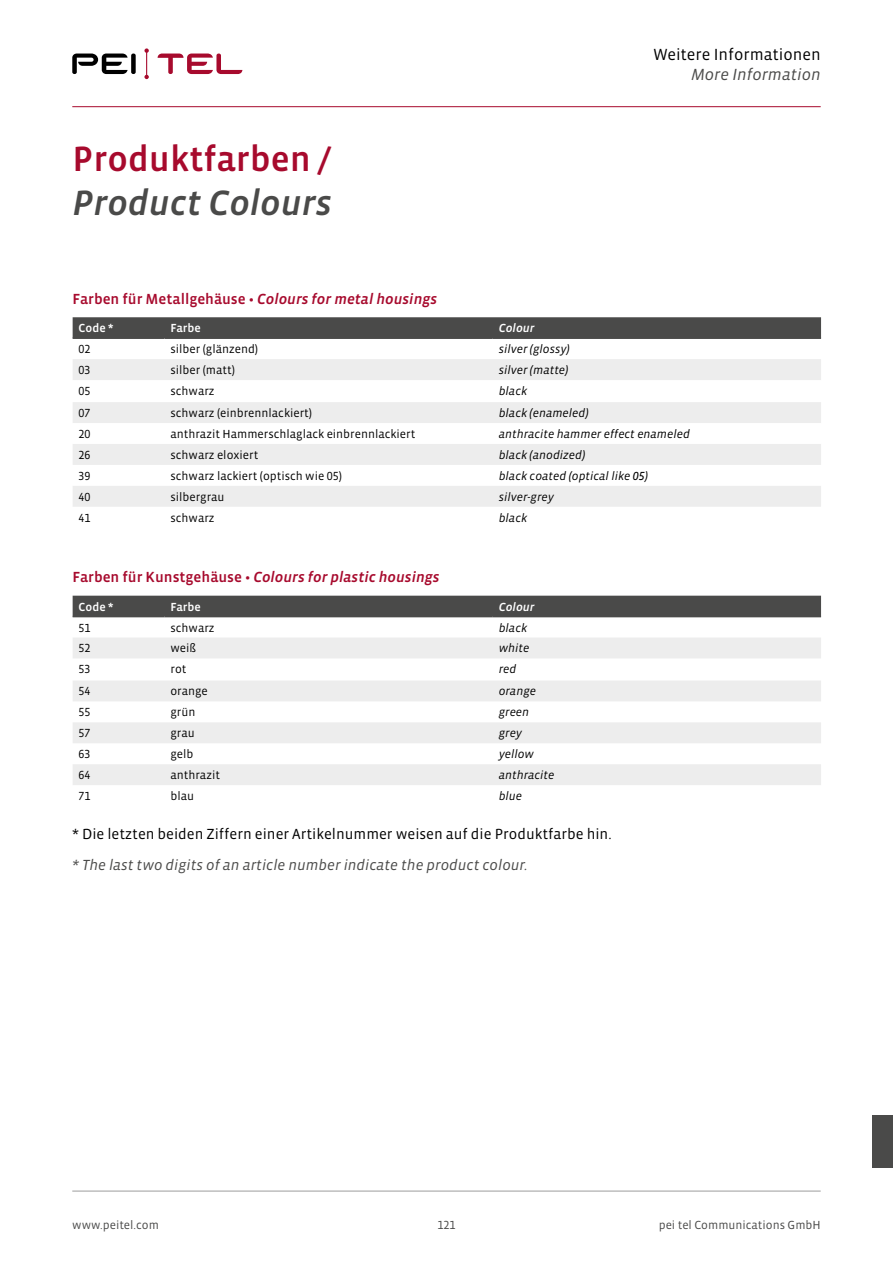
<style>
.page{position:relative;width:893px;height:1263px;background:#fff}
.page>*{position:absolute;margin:0;border:0;box-sizing:border-box;transform-origin:0 0}
.t1{font:36px "Vista Sans Med";color:#a70a2d}
.t2{font:italic 36px "Vista Sans Med";color:#4a4a49}
.t3{font:16.5px "Vista Sans";color:#000}
.t4{font:italic 16.5px "Vista Sans";color:#4a4a49}
.t5{font:15px "Vista Sans";color:#000}
.t6{font:italic 15px "Vista Sans";color:#4a4a49}
.t7{font:italic 15px "Vista Sans Med";color:#a70a2d}
.t8{font:15px "Vista Sans Med";color:#a70a2d}
.t9{font:12px "Vista Sans";color:#000}
.t10{font:italic 12px "Vista Sans";color:#000}
.t11{font:12px "Vista Sans";color:#4a4a49}
.t12{font:12px "Vista Sans Alt";color:#000}
.t13{font:12px "Vista Sans Med";color:#fff}
.t14{font:italic 12px "Vista Sans Med";color:#fff}
.t15{font:12px "Vista Sans Alt";color:#4a4a49}
.s1{font-style:italic}
.s2{font-family:"Vista Sans Alt"}
.s3{font-family:"Vista Sans Alt Reg Ita";font-style:normal}
.s4{font-style:normal}
</style>
<div class="page">
<hr style="left:72px;top:1191px;width:749px;height:1px;background:#9d9d9c">
<hr style="left:72px;top:106px;width:749px;height:1px;background:#a70a2d">
<svg style="left:144px;top:48px;width:5px;height:31px"></svg>
<svg style="left:72px;top:54px;width:64px;height:20px"></svg>
<svg style="left:158px;top:54px;width:84px;height:20px"></svg>
<div style="left:872px;top:1115px;width:21px;height:53px;background:#4a4a49"></div>
<div style="left:73px;top:317px;width:748px;height:20px;background:#4a4a49"></div>
<svg style="left:73px;top:359px;width:748px;height:148px;fill:#ededed"></svg>
<hr style="left:73px;top:337px;width:91px;height:2px;background:#4a4a49">
<hr style="left:164px;top:337px;width:329px;height:2px;background:#4a4a49">
<hr style="left:493px;top:337px;width:328px;height:2px;background:#4a4a49">
<div style="left:73px;top:596px;width:748px;height:20px;background:#4a4a49"></div>
<svg style="left:73px;top:617px;width:748px;height:1px"></svg>
<svg style="left:73px;top:638px;width:748px;height:147px;fill:#ededed"></svg>
<hr style="left:73px;top:616px;width:91px;height:1px;background:#4a4a49">
<hr style="left:164px;top:616px;width:329px;height:1px;background:#4a4a49">
<hr style="left:493px;top:616px;width:328px;height:1px;background:#4a4a49">
<h1 class="t1" style="left:73px;top:141px;width:261px">Produktfarben /</h1>
<h1 class="t2" style="left:73px;top:184px;width:261px">Product Colours</h1>
<h2 class="t3" style="left:653px;top:46px;width:169px">Weitere Informationen</h2>
<h2 class="t4" style="left:691px;top:66px;width:131px">More Information</h2>
<p class="t8" style="left:73px;top:291px;width:366px">Farben für Metallgehäuse • <span class="s1">Colours for metal housings</span></p>
<p class="t13" style="left:79px;top:322px;width:36px">Code *</p>
<p class="t13" style="left:170px;top:322px;width:32px">Farbe</p>
<p class="t14" style="left:499px;top:322px;width:37px">Colour</p>
<p class="t12" style="left:79px;top:343px;width:13px">02</p>
<p class="t9" style="left:170px;top:343px;width:89px">silber (glänzend)</p>
<p class="t10" style="left:499px;top:343px;width:72px">silver (glossy)</p>
<p class="t12" style="left:79px;top:364px;width:13px">03</p>
<p class="t9" style="left:170px;top:364px;width:66px">silber (matt)</p>
<p class="t10" style="left:499px;top:364px;width:71px">silver (matte)</p>
<p class="t12" style="left:79px;top:385px;width:13px">05</p>
<p class="t9" style="left:170px;top:385px;width:46px">schwarz</p>
<p class="t10" style="left:499px;top:385px;width:30px">black</p>
<p class="t12" style="left:79px;top:407px;width:13px">07</p>
<p class="t9" style="left:170px;top:407px;width:143px">schwarz (einbrennlackiert)</p>
<p class="t10" style="left:499px;top:407px;width:91px">black (enameled)</p>
<p class="t12" style="left:79px;top:428px;width:13px">20</p>
<p class="t9" style="left:170px;top:428px;width:246px">anthrazit Hammerschlaglack einbrennlackiert</p>
<p class="t10" style="left:499px;top:428px;width:193px">anthracite hammer effect enameled</p>
<p class="t12" style="left:79px;top:449px;width:13px">26</p>
<p class="t9" style="left:170px;top:449px;width:89px">schwarz eloxiert</p>
<p class="t10" style="left:499px;top:449px;width:88px">black (anodized)</p>
<p class="t12" style="left:79px;top:470px;width:13px">39</p>
<p class="t9" style="left:170px;top:470px;width:173px">schwarz lackiert (optisch wie <span class="s2">05</span>)</p>
<p class="t10" style="left:499px;top:470px;width:151px">black coated (optical like <span class="s3">05</span>)</p>
<p class="t12" style="left:79px;top:491px;width:13px">40</p>
<p class="t9" style="left:170px;top:491px;width:56px">silbergrau</p>
<p class="t10" style="left:499px;top:491px;width:57px">silver-grey</p>
<p class="t12" style="left:79px;top:511px;width:13px">41</p>
<p class="t9" style="left:170px;top:511px;width:46px">schwarz</p>
<p class="t10" style="left:499px;top:511px;width:30px">black</p>
<p class="t7" style="left:73px;top:569px;width:368px"><span class="s4">Farben für Kunstgehäuse •</span> Colours for plastic housings</p>
<p class="t13" style="left:79px;top:600px;width:36px">Code *</p>
<p class="t13" style="left:170px;top:600px;width:32px">Farbe</p>
<p class="t14" style="left:499px;top:600px;width:37px">Colour</p>
<p class="t12" style="left:79px;top:621px;width:13px">51</p>
<p class="t9" style="left:170px;top:621px;width:46px">schwarz</p>
<p class="t10" style="left:499px;top:621px;width:30px">black</p>
<p class="t12" style="left:79px;top:642px;width:13px">52</p>
<p class="t9" style="left:170px;top:642px;width:27px">weiß</p>
<p class="t10" style="left:499px;top:642px;width:32px">white</p>
<p class="t12" style="left:79px;top:663px;width:13px">53</p>
<p class="t9" style="left:170px;top:663px;width:17px">rot</p>
<p class="t10" style="left:499px;top:663px;width:19px">red</p>
<p class="t12" style="left:79px;top:685px;width:13px">54</p>
<p class="t9" style="left:170px;top:685px;width:39px">orange</p>
<p class="t10" style="left:499px;top:685px;width:39px">orange</p>
<p class="t12" style="left:79px;top:706px;width:13px">55</p>
<p class="t9" style="left:170px;top:706px;width:27px">grün</p>
<p class="t10" style="left:499px;top:706px;width:32px">green</p>
<p class="t12" style="left:79px;top:727px;width:13px">57</p>
<p class="t9" style="left:170px;top:727px;width:26px">grau</p>
<p class="t10" style="left:499px;top:727px;width:25px">grey</p>
<p class="t12" style="left:79px;top:748px;width:13px">63</p>
<p class="t9" style="left:170px;top:748px;width:24px">gelb</p>
<p class="t10" style="left:499px;top:748px;width:37px">yellow</p>
<p class="t12" style="left:79px;top:769px;width:13px">64</p>
<p class="t9" style="left:170px;top:769px;width:51px">anthrazit</p>
<p class="t10" style="left:499px;top:769px;width:57px">anthracite</p>
<p class="t12" style="left:79px;top:790px;width:13px">71</p>
<p class="t9" style="left:170px;top:790px;width:25px">blau</p>
<p class="t10" style="left:499px;top:790px;width:25px">blue</p>
<p class="t5" style="left:73px;top:827px;width:540px">* Die letzten beiden Ziffern einer Artikelnummer weisen auf die Produktfarbe hin.</p>
<p class="t6" style="left:73px;top:857px;width:457px">* The last two digits of an article number indicate the product colour.</p>
<p class="t11" style="left:72px;top:1219px;width:88px">www.peitel.com</p>
<p class="t15" style="left:437px;top:1219px;width:19px">121</p>
<p class="t11" style="left:659px;top:1219px;width:163px">pei tel Communications GmbH</p>
</div>
